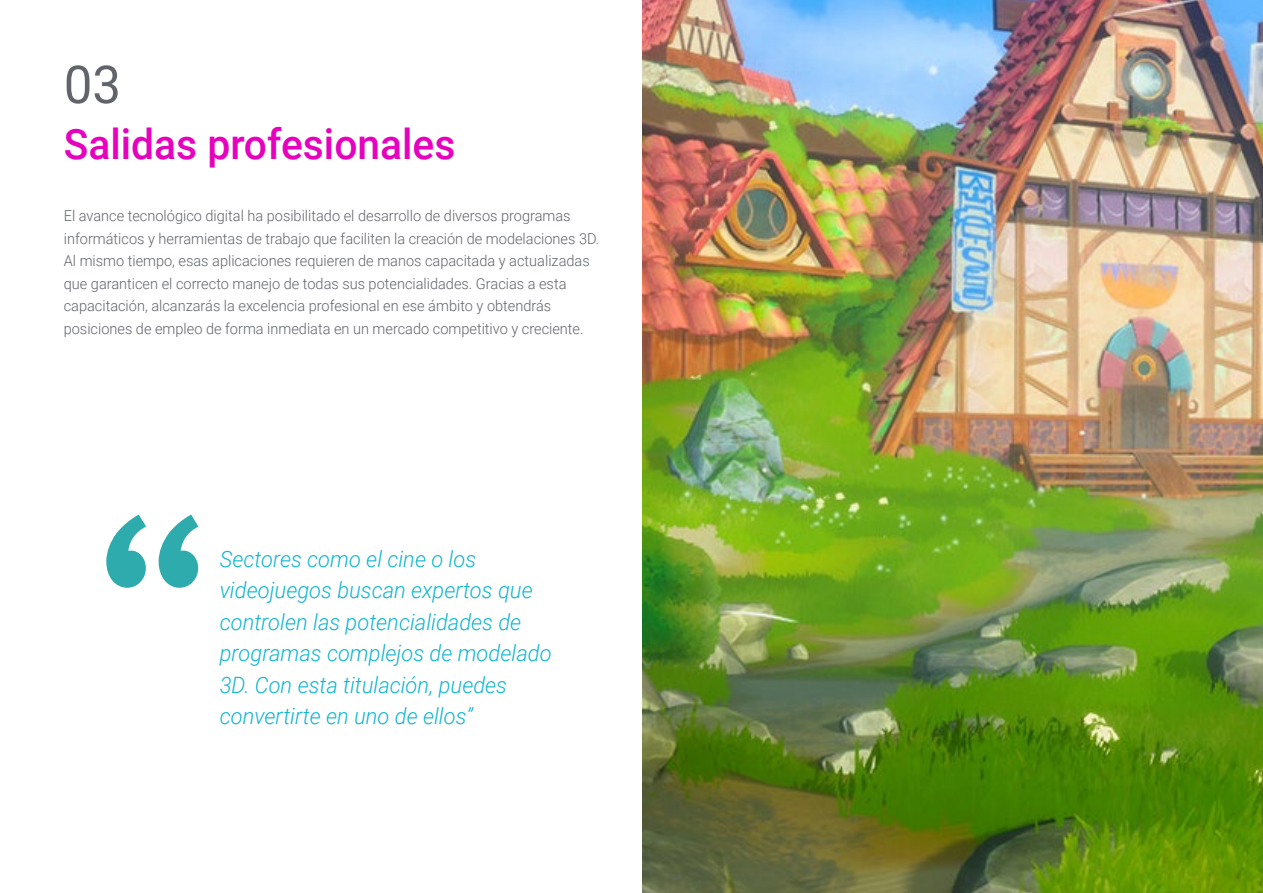
<style>
.page{position:relative;width:1263px;height:893px;background:#fff}
.page>*{position:absolute;margin:0;border:0;box-sizing:border-box;transform-origin:0 0}
.t1{font:52.5px "Roboto";color:#61646a}
.t2{font:500 42px "Roboto";color:#e602bd}
.t3{font:italic 300 22.5px/31.5px "Roboto";color:#0fb6cf}
.t4{font:300 15px/22.5px "Roboto";color:#61646a}
</style>
<div class="page">
<img style="left:642px;top:0;width:621px;height:893px">
<svg style="left:106px;top:514px;width:92px;height:74px"></svg>
<h1 class="t1" style="left:64px;top:48px;width:59px">03</h1>
<h2 class="t2" style="left:64px;top:115px;width:393px">Salidas profesionales</h2>
<p class="t4" style="left:64px;top:204px;width:537px">El avance tecnológico digital ha posibilitado el desarrollo de diversos programas informáticos y herramientas de trabajo que faciliten la creación de modelaciones 3D.<br>Al mismo tiempo, esas aplicaciones requieren de manos capacitada y actualizadas que garanticen el correcto manejo de todas sus potencialidades. Gracias a esta capacitación, alcanzarás la excelencia profesional en ese ámbito y obtendrás posiciones de empleo de forma inmediata en un mercado competitivo y creciente.</p>
<h3 class="t3" style="left:220px;top:542px;width:333px">Sectores como el cine o los videojuegos buscan expertos que controlen las potencialidades de programas complejos de modelado<br>3D. Con esta titulación, puedes convertirte en uno de ellos”</h3>
</div>
